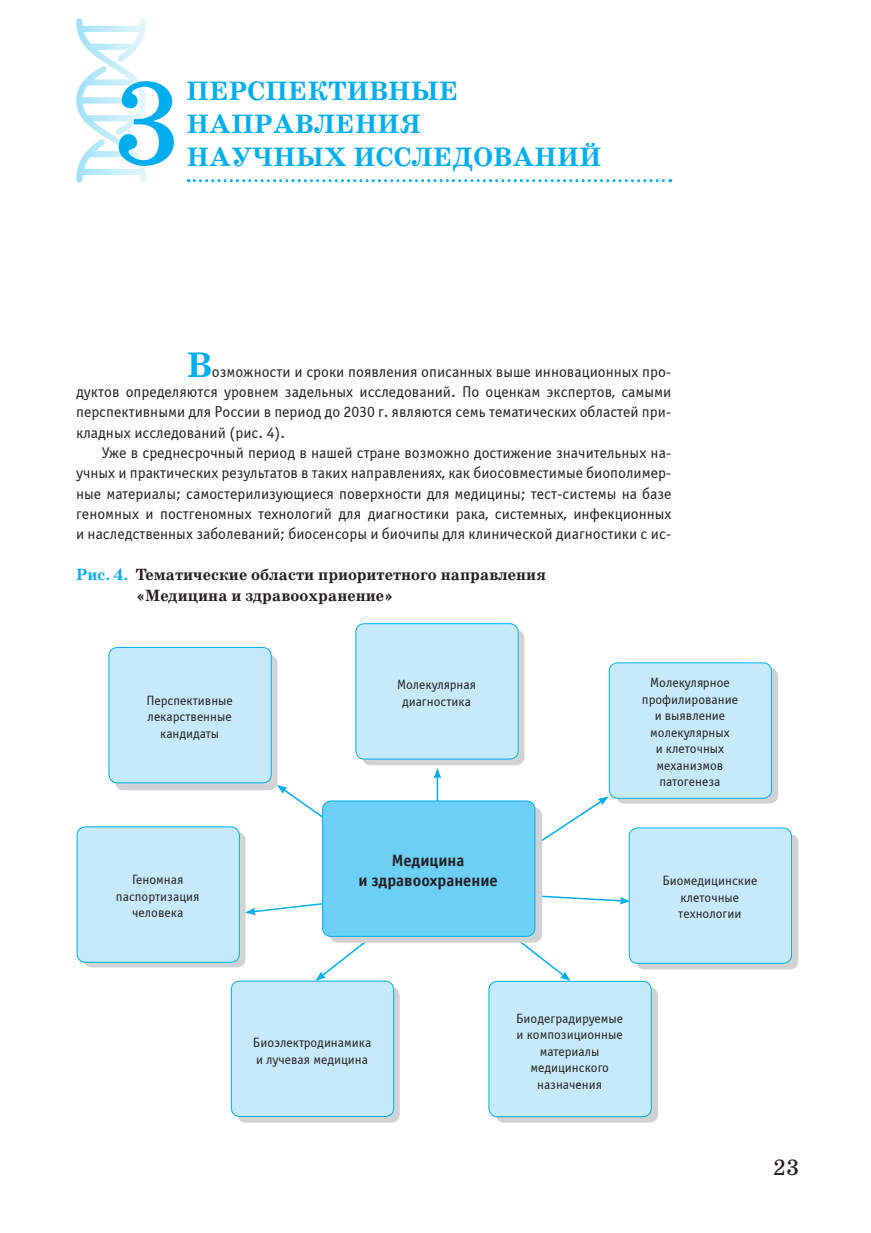
<style>
.page{position:relative;width:871px;height:1233px;background:#fff}
.page>*{position:absolute;margin:0;border:0;box-sizing:border-box;transform-origin:0 0}
.t1{font:700 36px "School";color:#00aeef}
.t2{font:700 27px/33px "School";letter-spacing:.01em;color:#00aeef}
.t3{font:22.5px "School";color:#231f20}
.t4{font:700 16.5px/21px "School";color:#231f20}
.t5{font:700 16.5px/19.5px "Officina Sans C";color:#231f20;text-align:center}
.t6{font:15.75px/20.2px "Officina Sans C";color:#231f20;text-align:justify}
.t7{font:13.5px/16.5px "Officina Sans C";color:#231f20;text-align:center}
.s1{color:#00aeef}
</style>
<div class="page">
<svg style="left:188px;top:179px;width:483px;height:3px"></svg>
<div style="left:83px;top:832px;width:163px;height:135px;background:#d1d2d4;border-radius:9px"></div>
<div style="left:77px;top:826px;width:162px;height:136px;background:#c6eafa;border-radius:9px"></div>
<div style="left:77px;top:826px;width:163px;height:136px;border:1px solid #00aeef;border-radius:9px"></div>
<div style="left:237px;top:987px;width:163px;height:135px;background:linear-gradient(to right,#d3d2d4,#cdd1d4);border-radius:9px"></div>
<div style="left:231px;top:981px;width:163px;height:135px;background:#c6eafa;border-radius:9px"></div>
<div style="left:231px;top:980px;width:163px;height:136px;border:1px solid #00aeef;border-radius:9px"></div>
<svg style="left:496px;top:987px;width:162px;height:135px;background:#b4cdd8"></svg>
<div style="left:489px;top:981px;width:162px;height:135px;background:#c6eafa;border-radius:9px"></div>
<div style="left:489px;top:981px;width:162px;height:135px;border:1px solid #00aeef;border-radius:9px"></div>
<div style="left:636px;top:834px;width:162px;height:135px;background:#d1d2d4;border-radius:9px"></div>
<div style="left:629px;top:827px;width:162px;height:136px;background:#c6eafa;border-radius:9px"></div>
<div style="left:629px;top:827px;width:163px;height:136px;border:1px solid #00aeef;border-radius:9px"></div>
<svg style="left:616px;top:668px;width:162px;height:135px;background:#c0cfd6"></svg>
<div style="left:609px;top:662px;width:162px;height:136px;background:#c6eafa;border-radius:9px"></div>
<div style="left:609px;top:662px;width:163px;height:136px;border:1px solid #00aeef;border-radius:9px"></div>
<svg style="left:362px;top:630px;width:162px;height:135px;background:#bbced6"></svg>
<div style="left:356px;top:623px;width:162px;height:136px;background:#c6eafa;border-radius:9px"></div>
<div style="left:356px;top:623px;width:162px;height:136px;border:1px solid #00aeef;border-radius:9px"></div>
<hr style="left:437px;top:776px;width:1px;height:74px;background:#00aeef">
<svg style="left:434px;top:768px;width:7px;height:10px"></svg>
<svg style="left:245px;top:784px;width:385px;height:196px"></svg>
<div style="left:330px;top:807px;width:212px;height:135px;background:linear-gradient(to right,#d3d2d4,#ced1d4);border-radius:9px"></div>
<div style="left:323px;top:801px;width:212px;height:135px;background:#6bcff6;border-radius:9px"></div>
<div style="left:322px;top:800px;width:213px;height:136px;border:1px solid #00aeef;border-radius:9px"></div>
<svg style="left:115px;top:655px;width:162px;height:135px;background:#bfcfd6"></svg>
<div style="left:109px;top:647px;width:162px;height:135px;background:#c6eafa;border-radius:9px"></div>
<div style="left:109px;top:647px;width:162px;height:136px;border:1px solid #00aeef;border-radius:9px"></div>
<svg style="left:76px;top:18px;width:98px;height:165px"></svg>
<h2 class="t2" style="left:187px;top:75px;width:416px">ПЕРСПЕКТИВНЫЕ<br>НАПРАВЛЕНИЯ<br>НАУЧНЫХ ИССЛЕДОВАНИЙ</h2>
<h1 class="t1" style="left:187px;top:343px;width:27px">В</h1>
<p class="t6" style="left:76px;top:362px;width:597px;text-indent:136px">озможности и сроки появления описанных выше инновационных про&shy;дуктов определяются уровнем задельных исследований. По оценкам экспертов, самыми перспективными для России в период до 2030 г. являются семь тематических областей при&shy;кладных исследований (рис. 4).</p>
<p class="t6" style="left:76px;top:443px;width:597px;text-indent:26px">Уже в среднесрочный период в нашей стране возможно достижение значительных на&shy;учных и практических результатов в таких направлениях, как биосовместимые биополимер&shy;ные материалы; самостерилизующиеся поверхности для медицины; тест-системы на базе геномных и постгеномных технологий для диагностики рака, системных, инфекционных и наследственных заболеваний; биосенсоры и биочипы для клинической диагностики с ис-</p>
<p class="t4" style="left:136px;top:564px;width:412px;text-indent:-60px"><span class="s1">Рис. 4.</span> Тематические области приоритетного направления «Медицина и здравоохранение»</p>
<p class="t7" style="left:146px;top:692px;width:88px">Перспективные лекарственные кандидаты</p>
<p class="t7" style="left:116px;top:871px;width:85px">Геномная паспортизация человека</p>
<p class="t7" style="left:397px;top:676px;width:81px">Молекулярная диагностика</p>
<p class="t5" style="left:358px;top:851px;width:141px">Медицина<br>и здравоохранение</p>
<p class="t7" style="left:642px;top:674px;width:98px">Молекулярное профилирование и выявление молекулярных<br>и клеточных механизмов патогенеза</p>
<p class="t7" style="left:662px;top:872px;width:97px">Биомедицинские клеточные технологии</p>
<p class="t7" style="left:253px;top:1034px;width:120px;text-align:left">Биоэлектродинамика и лучевая медицина</p>
<p class="t7" style="left:516px;top:1010px;width:108px">Биодеградируемые и композиционные материалы медицинского назначения</p>
<h3 class="t3" style="left:773px;top:1153px;width:28px">23</h3>
</div>
